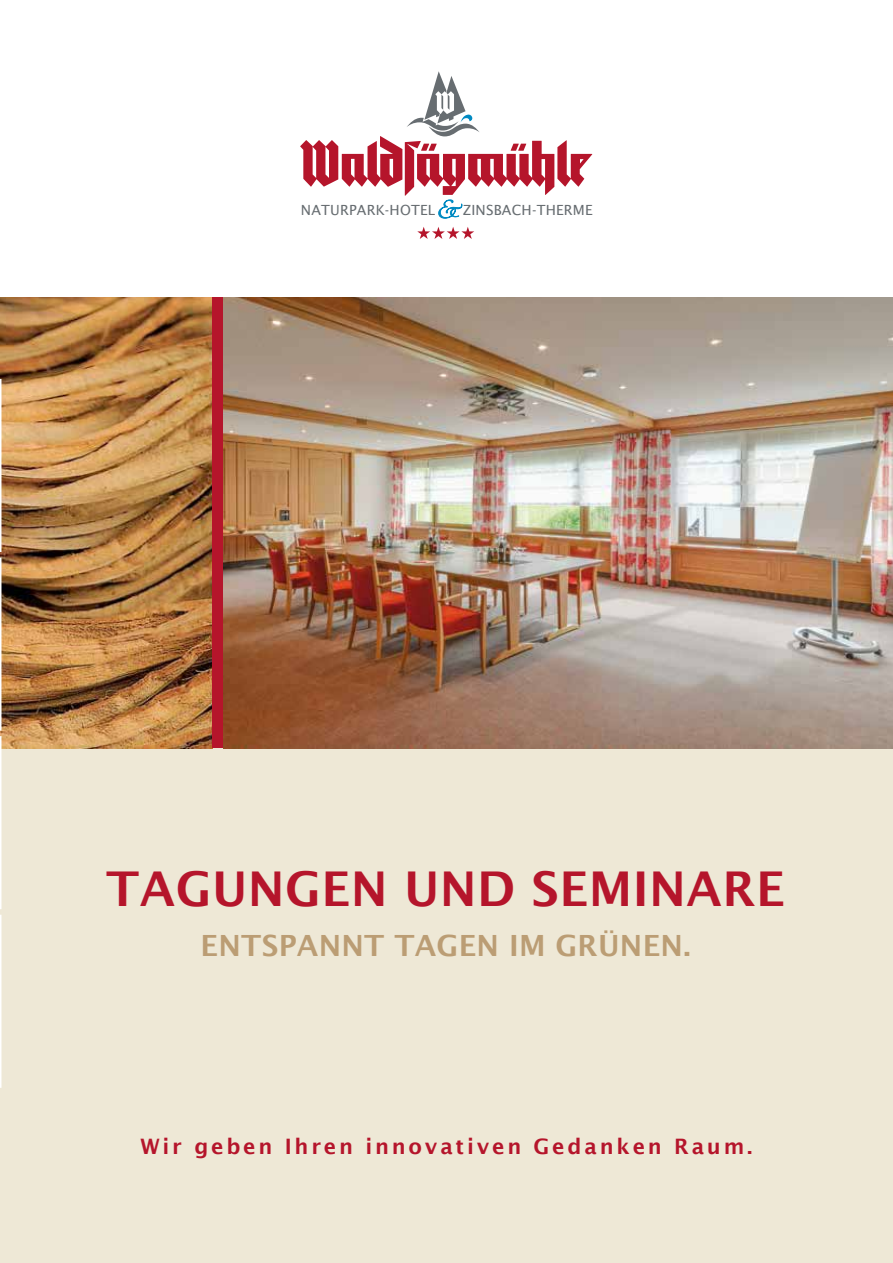
<style>
.page{position:relative;width:893px;height:1263px;background:#fff}
.page>*{position:absolute;margin:0;border:0;box-sizing:border-box;transform-origin:0 0}
.t1{font:600 48px "Lucida Sans";letter-spacing:.01em;color:#b5152b}
.t2{font:600 29.25px "Lucida Sans";letter-spacing:.01em;color:#bb9d74}
.t3{font:600 21.3px "Lucida Sans";letter-spacing:.13em;color:#b5152b}
.t4{font:13.95px "Lucida Sans";letter-spacing:.01em;color:#676d71}
</style>
<div class="page">
<div style="left:0;top:380px;width:893px;height:883px;background:#eee8d6"></div>
<img style="left:223px;top:297px;width:670px;height:451px">
<img style="left:0;top:297px;width:213px;height:451px">
<div style="left:213px;top:297px;width:10px;height:451px;background:#b5152b"></div>
<svg style="left:417px;top:227px;width:57px;height:12px"></svg>
<svg style="left:300px;top:71px;width:292px;height:147px"></svg>
<svg style="left:0;top:379px;width:2px;height:530px"></svg>
<svg style="left:0;top:915px;width:2px;height:173px"></svg>
<p class="t4" style="left:301px;top:202px;width:136px">NATURPARK-HOTEL</p>
<p class="t4" style="left:463px;top:202px;width:131px">ZINSBACH-THERME</p>
<h1 class="t1" style="left:106px;top:862px;width:680px">TAGUNGEN UND SEMINARE</h1>
<h2 class="t2" style="left:201px;top:929px;width:491px">ENTSPANNT TAGEN IM GRÜNEN.</h2>
<p class="t3" style="left:141px;top:1134px;width:613px">WIR GEBEN IHREN INNOVATIVEN GEDANKEN RAUM.</p>
</div>
